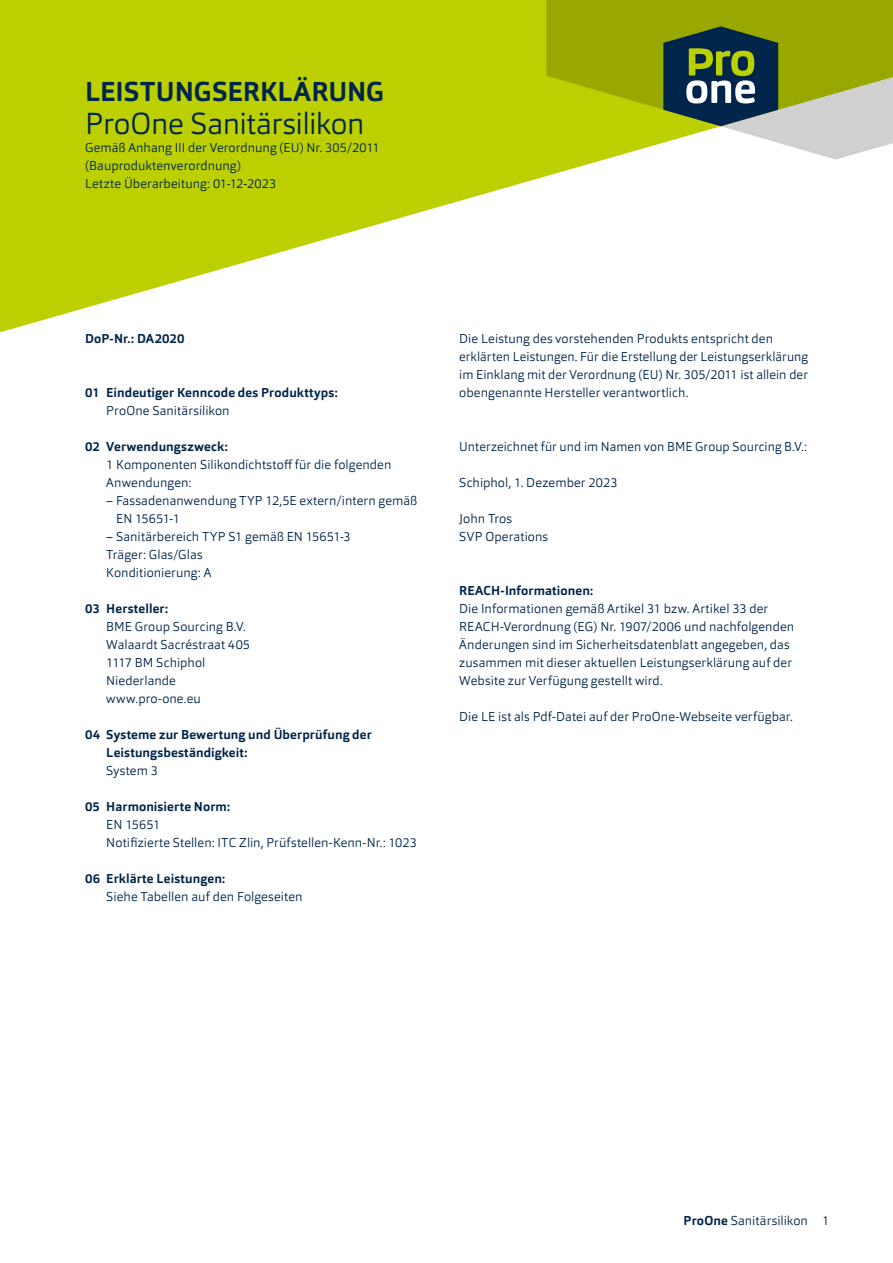
<style>
.page{position:relative;width:893px;height:1263px;background:#fff}
.page>*{position:absolute;margin:0;border:0;box-sizing:border-box;transform-origin:0 0}
.t1{font:300 30px "Orgon";letter-spacing:-.015em;color:#00254b}
.t2{font:700 27px "Orgon";color:#00254b}
.t3{font:300 12.75px/18px "Orgon";letter-spacing:.005em;color:#00254b}
.t4{font:700 12.75px/18px "Orgon";letter-spacing:.01em;color:#00254b}
.s1{font-weight:700}
</style>
<div class="page">
<svg style="left:0;top:0;width:837px;height:332px;fill:#bccf00"></svg>
<svg style="left:546px;top:0;width:347px;height:159px;fill:#99a800"></svg>
<svg style="left:663px;top:26px;width:115px;height:100px"></svg>
<h2 class="t2" style="left:85px;top:74px;width:301px">LEISTUNGSERKLÄRUNG</h2>
<h1 class="t1" style="left:85px;top:105px;width:281px">ProOne Sanitärsilikon</h1>
<p class="t3" style="left:85px;top:139px;width:296px">Gemäß Anhang III der Verordnung (EU) Nr. 305/2011 (Bauproduktenverordnung)<br>Letzte Überarbeitung: 01-12-2023</p>
<p class="t4" style="left:85px;top:330px;width:101px">DoP-Nr.: DA2020</p>
<p class="t4" style="left:85px;top:384px;width:254px">01 Eindeutiger Kenncode des Produkttyps:</p>
<p class="t3" style="left:106px;top:402px;width:125px">ProOne Sanitärsilikon</p>
<p class="t4" style="left:85px;top:438px;width:144px">02 Verwendungszweck:</p>
<p class="t3" style="left:106px;top:456px;width:287px">1 Komponenten Silikondichtstoff für die folgenden<br>Anwendungen:</p>
<p class="t3" style="left:116px;top:492px;width:303px;text-indent:-10px">– Fassadenanwendung TYP 12,5E extern/intern gemäß<br>EN 15651-1</p>
<p class="t3" style="left:106px;top:528px;width:246px">– Sanitärbereich TYP S1 gemäß EN 15651-3<br>Träger: Glas/Glas<br>Konditionierung: A</p>
<p class="t4" style="left:85px;top:600px;width:85px">03 Hersteller:</p>
<p class="t3" style="left:106px;top:618px;width:145px">BME Group Sourcing B.V.<br>Walaardt Sacréstraat 405<br>1117 BM Schiphol<br>Niederlande www.pro-one.eu</p>
<p class="t4" style="left:106px;top:726px;width:267px;text-indent:-21px">04 Systeme zur Bewertung und Überprüfung der<br>Leistungsbeständigkeit:</p>
<p class="t3" style="left:106px;top:762px;width:53px">System 3</p>
<p class="t4" style="left:85px;top:798px;width:147px">05 Harmonisierte Norm:</p>
<p class="t3" style="left:106px;top:816px;width:312px">EN 15651<br>Notifizierte Stellen: ITC Zlin, Prüfstellen-Kenn-Nr.: 1023</p>
<p class="t4" style="left:85px;top:870px;width:142px">06 Erklärte Leistungen:</p>
<p class="t3" style="left:106px;top:888px;width:198px">Siehe Tabellen auf den Folgeseiten</p>
<p class="t3" style="left:459px;top:330px;width:350px">Die Leistung des vorstehenden Produkts entspricht den erklärten Leistungen. Für die Erstellung der Leistungserklärung im Einklang mit der Verordnung (EU) Nr. 305/2011 ist allein der obengenannte Hersteller verantwortlich.</p>
<p class="t3" style="left:459px;top:438px;width:349px">Unterzeichnet für und im Namen von BME Group Sourcing B.V.:</p>
<p class="t3" style="left:459px;top:474px;width:160px">Schiphol, 1. Dezember 2023</p>
<p class="t3" style="left:459px;top:510px;width:90px">John Tros<br>SVP Operations</p>
<p class="t4" style="left:459px;top:582px;width:136px">REACH-Informationen:</p>
<p class="t3" style="left:459px;top:600px;width:336px">Die Informationen gemäß Artikel 31 bzw. Artikel 33 der REACH-Verordnung (EG) Nr. 1907/2006 und nachfolgenden Änderungen sind im Sicherheitsdatenblatt angegeben, das zusammen mit dieser aktuellen Leistungserklärung auf der Website zur Verfügung gestellt wird.</p>
<p class="t3" style="left:459px;top:708px;width:335px">Die LE ist als Pdf-Datei auf der ProOne-Webseite verfügbar.</p>
<p class="t3" style="left:684px;top:1212px;width:147px"><span class="s1">ProOne</span> Sanitärsilikon 1</p>
</div>
